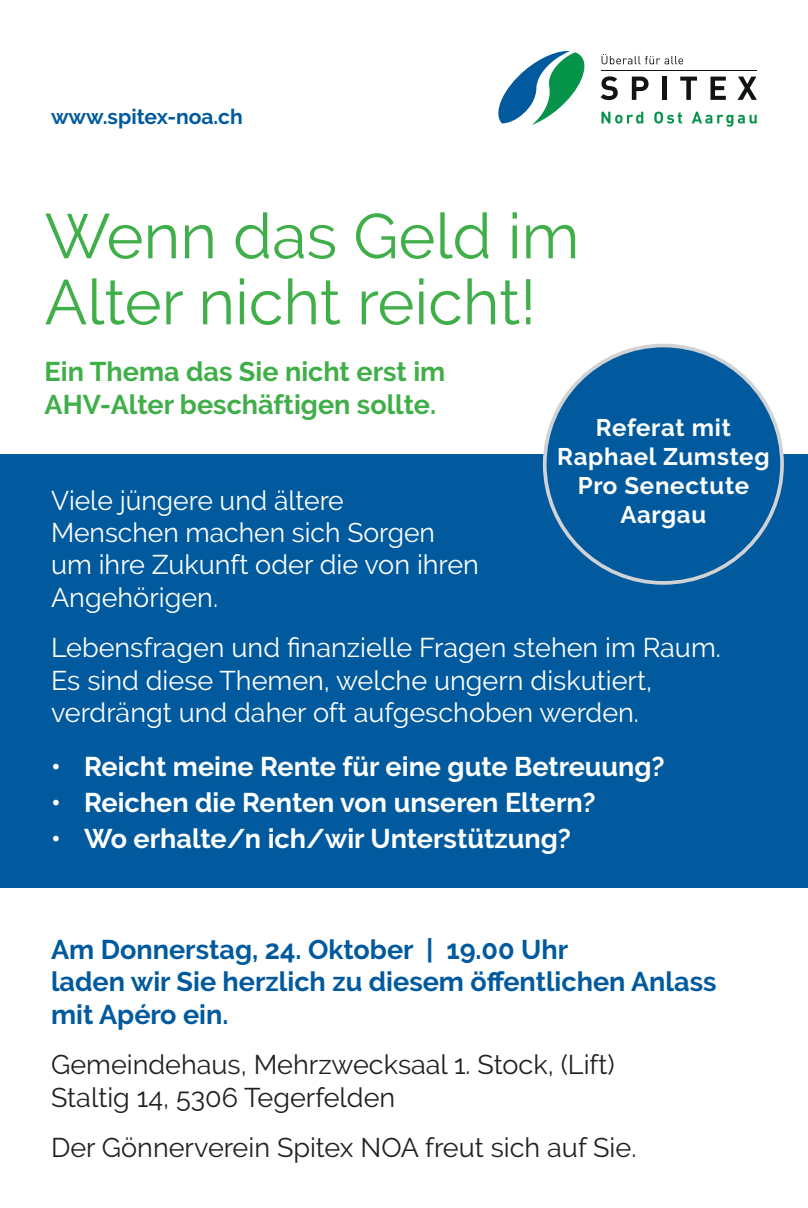
<style>
.page{position:relative;width:808px;height:1208px;background:#fff}
.page>*{position:absolute;margin:0;border:0;box-sizing:border-box;transform-origin:0 0}
.t1{font:63px/66px "Raleway";color:#40ae49}
.t2{font:27px/32.4px "Raleway";color:#fff}
.t3{font:27px/32.4px "Raleway";color:#231f20}
.t4{font:700 27px "Raleway";color:#fff}
.t5{font:700 27px/32.4px "Raleway";color:#015a9d}
.t6{font:700 27px/33px "Raleway";color:#40ae49}
.t7{font:700 24px/28.8px "Raleway";letter-spacing:.03em;color:#fff;text-align:center}
.t8{font:700 21px "Raleway";color:#015a9d}
</style>
<div class="page">
<svg style="left:498px;top:51px;width:87px;height:74px"></svg>
<svg style="left:600px;top:76px;width:18px;height:24px"></svg>
<svg style="left:632px;top:77px;width:16px;height:23px"></svg>
<div style="left:662px;top:77px;width:5px;height:23px;background:#111416"></div>
<svg style="left:680px;top:77px;width:17px;height:23px"></svg>
<svg style="left:710px;top:77px;width:16px;height:23px"></svg>
<svg style="left:737px;top:77px;width:20px;height:23px"></svg>
<hr style="left:601px;top:70px;width:156px;height:1px;background:#111416">
<svg style="left:601px;top:54px;width:82px;height:10px"></svg>
<svg style="left:601px;top:112px;width:42px;height:12px"></svg>
<svg style="left:654px;top:112px;width:28px;height:12px"></svg>
<svg style="left:692px;top:112px;width:65px;height:15px"></svg>
<div style="left:0;top:454px;width:808px;height:434px;background:#015a9d"></div>
<div style="left:545px;top:345px;width:237px;height:238px;background:#015a9d;border-radius:50%"></div>
<p class="t8" style="left:51px;top:105px;width:193px">www.spitex-noa.ch</p>
<h1 class="t1" style="left:45px;top:203px;width:536px">Wenn das Geld im<br>Alter nicht reicht!</h1>
<p class="t6" style="left:45px;top:355px;width:402px">Ein Thema das Sie nicht erst im<br>AHV-Alter beschäftigen sollte.</p>
<p class="t7" style="left:557px;top:413px;width:214px">Referat mit<br>Raphael Zumsteg<br>Pro Senectute<br>Aargau</p>
<p class="t2" style="left:51px;top:484px;width:429px">Viele jüngere und ältere<br>Menschen machen sich Sorgen um ihre Zukunft oder die von ihren<br>Angehörigen.</p>
<p class="t2" style="left:51px;top:631px;width:671px">Lebensfragen und finanzielle Fragen stehen im Raum.<br>Es sind diese Themen, welche ungern diskutiert, verdrängt und daher oft aufgeschoben werden.</p>
<p class="t4" style="left:51px;top:751px;width:615px">• Reicht meine Rente für eine gute Betreuung?</p>
<p class="t4" style="left:51px;top:787px;width:546px">• Reichen die Renten von unseren Eltern?</p>
<p class="t4" style="left:51px;top:823px;width:521px">• Wo erhalte/n ich/wir Unterstützung?</p>
<p class="t5" style="left:51px;top:933px;width:667px">Am Donnerstag, 24. Oktober | 19.00 Uhr<br>laden wir Sie herzlich zu diesem öffentlichen Anlass mit Apéro ein.</p>
<p class="t3" style="left:51px;top:1048px;width:565px">Gemeindehaus, Mehrzwecksaal 1. Stock, (Lift)<br>Staltig 14, 5306 Tegerfelden</p>
<p class="t3" style="left:51px;top:1131px;width:587px">Der Gönnerverein Spitex NOA freut sich auf Sie.</p>
</div>
